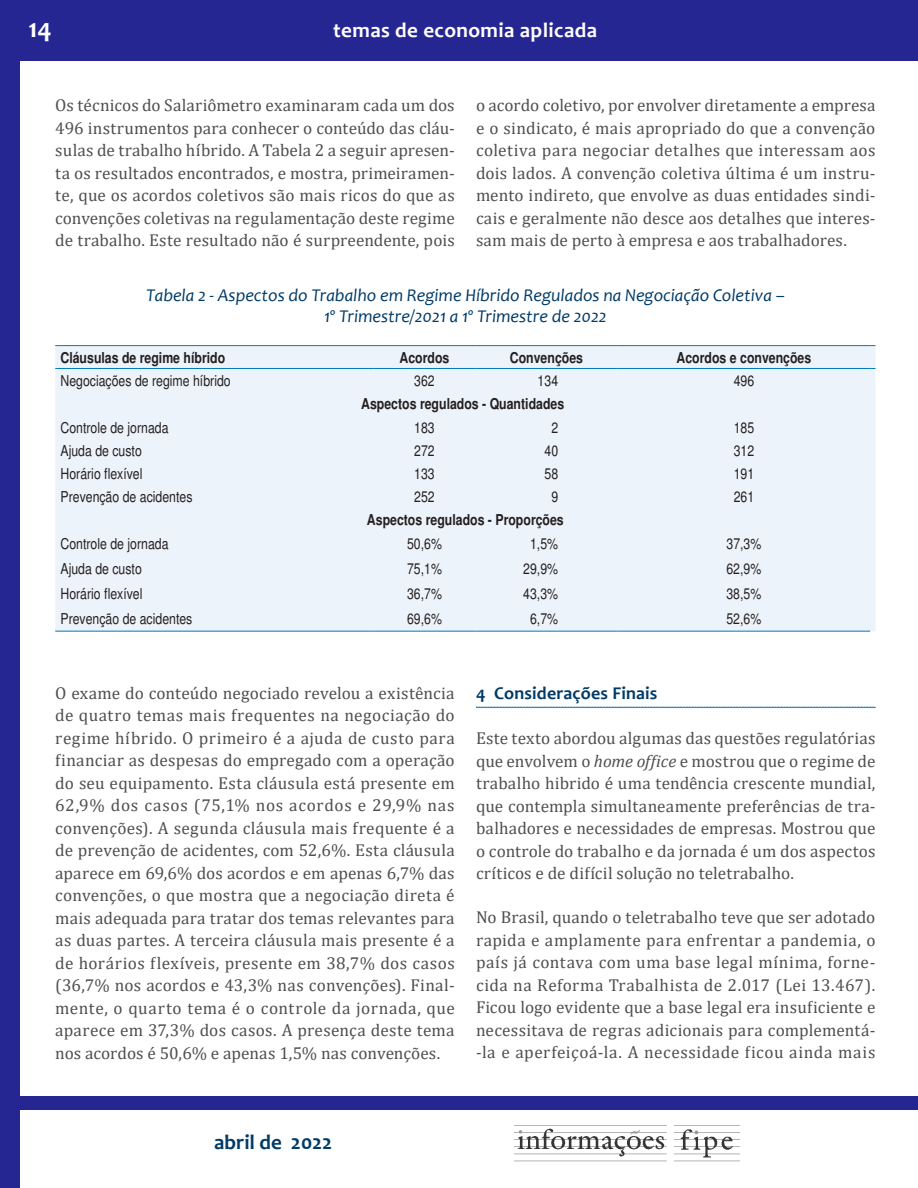
<style>
.page{position:relative;width:918px;height:1188px;background:#fff}
.page>*{position:absolute;margin:0;border:0;box-sizing:border-box;transform-origin:0 0}
.t1{font:700 27px "Candara";color:#fff}
.t2{font:700 21px "Candara";letter-spacing:.02em;color:#fff}
.t3{font:700 21px "Candara";color:#003b68}
.t4{font:italic 18px/21.6px "Candara";color:#003b68;text-align:center}
.t5{font:700 18px "Candara";letter-spacing:.01em;color:#003b68}
.t6{font:17.25px/22.5px "Cambria";letter-spacing:.01em;color:#4e4f50;text-align:justify}
.t7{font:condensed 15px "Helvetica";color:#231f20}
.t8{font:700 condensed 15px "Helvetica";color:#231f20}
.s1{font-style:italic}
</style>
<div class="page">
<div style="left:0;top:0;width:20px;height:1188px;background:#262693"></div>
<div style="left:0;top:0;width:918px;height:61px;background:#262693"></div>
<div style="left:15px;top:1097px;width:903px;height:13px;background:#262693"></div>
<img style="left:514px;top:1125px;width:225px;height:37px">
<div style="left:55px;top:346px;width:820px;height:285px;background:#edf3fa"></div>
<hr style="left:55px;top:345px;width:319px;height:1px;background:#007bb6">
<hr style="left:374px;top:345px;width:101px;height:1px;background:#007bb6">
<hr style="left:475px;top:345px;width:143px;height:1px;background:#007bb6">
<hr style="left:618px;top:345px;width:252px;height:1px;background:#007bb6">
<hr style="left:55px;top:368px;width:319px;height:1px;background:#007bb6">
<hr style="left:374px;top:368px;width:101px;height:1px;background:#007bb6">
<hr style="left:475px;top:368px;width:143px;height:1px;background:#007bb6">
<hr style="left:618px;top:368px;width:252px;height:1px;background:#007bb6">
<hr style="left:55px;top:631px;width:319px;height:1px;background:#007bb6">
<hr style="left:374px;top:631px;width:101px;height:1px;background:#007bb6">
<hr style="left:475px;top:631px;width:143px;height:1px;background:#007bb6">
<hr style="left:618px;top:631px;width:252px;height:1px;background:#007bb6">
<svg style="left:476px;top:707px;width:400px;height:1px"></svg>
<h1 class="t1" style="left:29px;top:12px;width:25px">14</h1>
<p class="t2" style="left:333px;top:17px;width:265px">temas de economia aplicada</p>
<p class="t6" style="left:55px;top:94px;width:401px">Os técnicos do Salariômetro examinaram cada um dos 496 instrumentos para conhecer o conteúdo das cláu&shy;sulas de trabalho híbrido. A Tabela 2 a seguir apresen&shy;ta os resultados encontrados, e mostra, primeiramen&shy;te, que os acordos coletivos são mais ricos do que as convenções coletivas na regulamentação deste regime de trabalho. Este resultado não é surpreendente, pois</p>
<p class="t6" style="left:476px;top:94px;width:401px">o acordo coletivo, por envolver diretamente a empresa e o sindicato, é mais apropriado do que a convenção coletiva para negociar detalhes que interessam aos dois lados. A convenção coletiva última é um instru&shy;mento indireto, que envolve as duas entidades sindi&shy;cais e geralmente não desce aos detalhes que interes&shy;sam mais de perto à empresa e aos trabalhadores.</p>
<p class="t4" style="left:146px;top:284px;width:640px">Tabela 2 - Aspectos do Trabalho em Regime Híbrido Regulados na Negociação Coletiva –<br>1º Trimestre/2021 a 1º Trimestre de 2022</p>
<p class="t8" style="left:61px;top:348px;width:166px">Cláusulas de regime híbrido</p>
<p class="t8" style="left:400px;top:348px;width:51px">Acordos</p>
<p class="t8" style="left:510px;top:348px;width:75px">Convenções</p>
<p class="t8" style="left:677px;top:348px;width:136px">Acordos e convenções</p>
<p class="t7" style="left:61px;top:371px;width:172px">Negociações de regime híbrido</p>
<p class="t7" style="left:414px;top:371px;width:22px">362</p>
<p class="t7" style="left:538px;top:371px;width:22px">134</p>
<p class="t7" style="left:734px;top:371px;width:22px">496</p>
<p class="t8" style="left:361px;top:395px;width:205px">Aspectos regulados - Quantidades</p>
<p class="t7" style="left:61px;top:419px;width:110px">Controle de jornada</p>
<p class="t7" style="left:414px;top:419px;width:22px">183</p>
<p class="t7" style="left:551px;top:419px;width:8px">2</p>
<p class="t7" style="left:734px;top:419px;width:22px">185</p>
<p class="t7" style="left:61px;top:442px;width:83px">Ajuda de custo</p>
<p class="t7" style="left:414px;top:442px;width:22px">272</p>
<p class="t7" style="left:545px;top:442px;width:15px">40</p>
<p class="t7" style="left:734px;top:442px;width:22px">312</p>
<p class="t7" style="left:61px;top:465px;width:84px">Horário flexível</p>
<p class="t7" style="left:414px;top:465px;width:22px">133</p>
<p class="t7" style="left:545px;top:465px;width:15px">58</p>
<p class="t7" style="left:734px;top:465px;width:22px">191</p>
<p class="t7" style="left:61px;top:488px;width:133px">Prevenção de acidentes</p>
<p class="t7" style="left:414px;top:488px;width:22px">252</p>
<p class="t7" style="left:551px;top:488px;width:8px">9</p>
<p class="t7" style="left:734px;top:488px;width:22px">261</p>
<p class="t8" style="left:367px;top:511px;width:198px">Aspectos regulados - Proporções</p>
<p class="t7" style="left:61px;top:535px;width:110px">Controle de jornada</p>
<p class="t7" style="left:407px;top:535px;width:36px">50,6%</p>
<p class="t7" style="left:530px;top:535px;width:30px">1,5%</p>
<p class="t7" style="left:726px;top:535px;width:36px">37,3%</p>
<p class="t7" style="left:61px;top:560px;width:83px">Ajuda de custo</p>
<p class="t7" style="left:407px;top:560px;width:36px">75,1%</p>
<p class="t7" style="left:523px;top:560px;width:36px">29,9%</p>
<p class="t7" style="left:726px;top:560px;width:36px">62,9%</p>
<p class="t7" style="left:61px;top:585px;width:84px">Horário flexível</p>
<p class="t7" style="left:407px;top:585px;width:36px">36,7%</p>
<p class="t7" style="left:523px;top:585px;width:36px">43,3%</p>
<p class="t7" style="left:726px;top:585px;width:36px">38,5%</p>
<p class="t7" style="left:60px;top:610px;width:133px">Prevenção de acidentes</p>
<p class="t7" style="left:407px;top:610px;width:36px">69,6%</p>
<p class="t7" style="left:530px;top:610px;width:30px">6,7%</p>
<p class="t7" style="left:726px;top:610px;width:36px">52,6%</p>
<p class="t6" style="left:55px;top:682px;width:401px">O exame do conteúdo negociado revelou a existência de quatro temas mais frequentes na negociação do regime híbrido. O primeiro é a ajuda de custo para financiar as despesas do empregado com a operação do seu equipamento. Esta cláusula está presente em 62,9% dos casos (75,1% nos acordos e 29,9% nas convenções). A segunda cláusula mais frequente é a de prevenção de acidentes, com 52,6%. Esta cláusula aparece em 69,6% dos acordos e em apenas 6,7% das convenções, o que mostra que a negociação direta é mais adequada para tratar dos temas relevantes para as duas partes. A terceira cláusula mais presente é a de horários flexíveis, presente em 38,7% dos casos (36,7% nos acordos e 43,3% nas convenções). Final&shy;mente, o quarto tema é o controle da jornada, que aparece em 37,3% dos casos. A presença deste tema nos acordos é 50,6% e apenas 1,5% nas convenções.</p>
<p class="t5" style="left:476px;top:681px;width:183px">4 Considerações Finais</p>
<p class="t6" style="left:476px;top:727px;width:401px">Este texto abordou algumas das questões regulatórias que envolvem o <span class="s1">home office</span> e mostrou que o regime de trabalho hibrido é uma tendência crescente mundial, que contempla simultaneamente preferências de tra&shy;balhadores e necessidades de empresas. Mostrou que o controle do trabalho e da jornada é um dos aspectos críticos e de difícil solução no teletrabalho.</p>
<p class="t6" style="left:476px;top:906px;width:401px">No Brasil, quando o teletrabalho teve que ser adotado rapida e amplamente para enfrentar a pandemia, o país já contava com uma base legal mínima, forne&shy;cida na Reforma Trabalhista de 2.017 (Lei 13.467).<br>Ficou logo evidente que a base legal era insuficiente e necessitava de regras adicionais para complementá--la e aperfeiçoá-la. A necessidade ficou ainda mais</p>
<p class="t3" style="left:214px;top:1129px;width:120px">abril de 2022</p>
</div>
